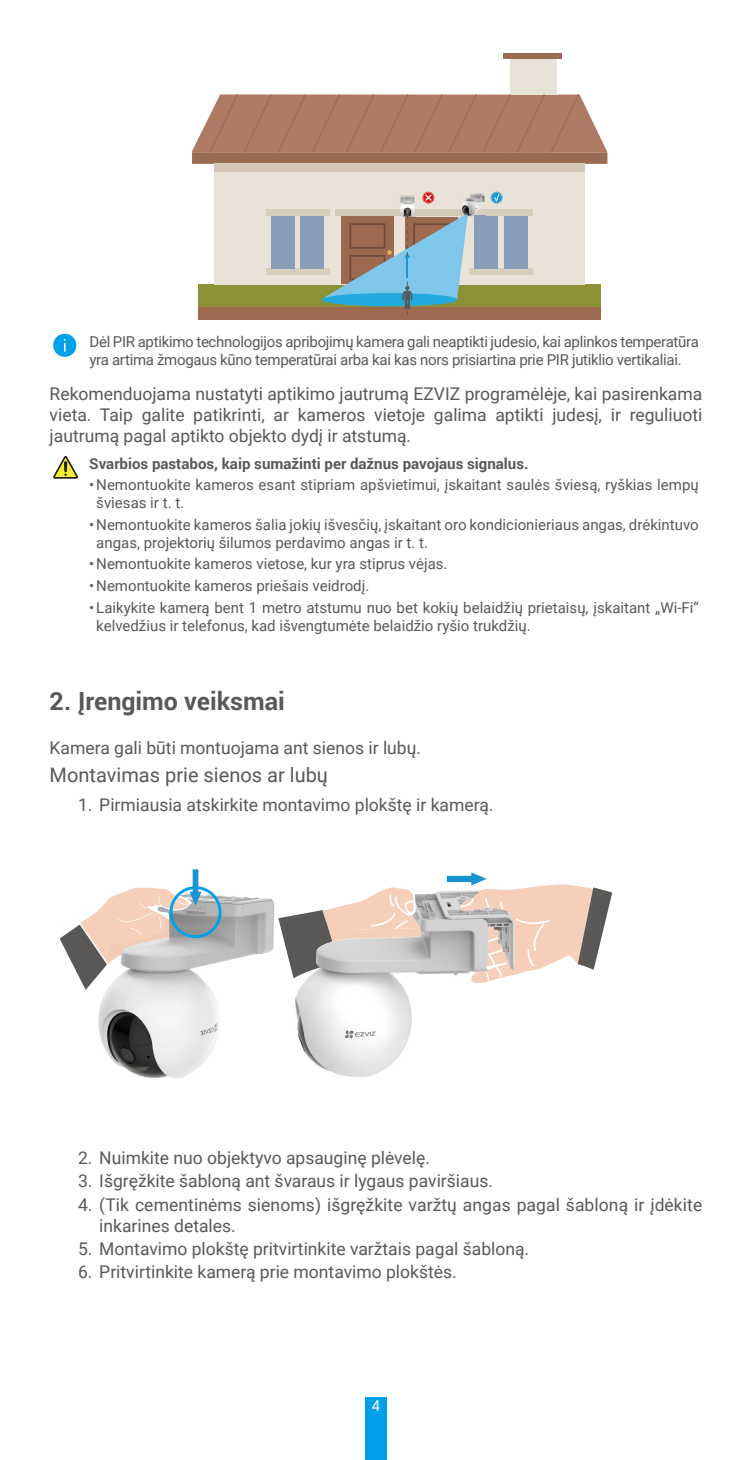
<style>
.page{position:relative;width:752px;height:1460px;background:#fff}
.page>*{position:absolute;margin:0;border:0;box-sizing:border-box;transform-origin:0 0}
.t1{font:700 25px "Roboto";color:#595857}
.t2{font:20px "Roboto";color:#595857}
.t3{font:17.5px/21px "Roboto";color:#595857;text-align:justify}
.t4{font:15px/18px "Roboto";color:#595857}
.t5{font:15px/18px "Roboto";letter-spacing:-.02em;color:#595857}
.t6{font:700 15px "Roboto";color:#595857}
.t7{font:15px "Roboto";color:#fff}
</style>
<div class="page">
<div style="left:365px;top:1398px;width:21px;height:62px;background:#00a1e9"></div>
<div style="left:198px;top:284px;width:402px;height:25px;background:#8c9037"></div>
<div style="left:214px;top:164px;width:370px;height:120px;background:#e8e2d7"></div>
<div style="left:469px;top:210px;width:63px;height:6px;background:#d4ceba"></div>
<div style="left:266px;top:210px;width:63px;height:6px;background:#d4ceba"></div>
<div style="left:266px;top:268px;width:63px;height:6px;background:#d4ceba"></div>
<div style="left:271px;top:216px;width:24px;height:52px;background:#889dba"></div>
<div style="left:300px;top:216px;width:24px;height:52px;background:#889dba"></div>
<div style="left:469px;top:268px;width:63px;height:6px;background:#d4ceba"></div>
<div style="left:474px;top:216px;width:24px;height:52px;background:#889dba"></div>
<div style="left:503px;top:216px;width:24px;height:52px;background:#889dba"></div>
<svg style="left:490px;top:192px;width:12px;height:12px"></svg>
<div style="left:192px;top:152px;width:415px;height:12px;background:#9a6d52"></div>
<div style="left:198px;top:307px;width:402px;height:13px;background:#9d6a4f"></div>
<div style="left:510px;top:59px;width:46px;height:35px;background:#e8e2d7"></div>
<div style="left:503px;top:53px;width:58px;height:6px;background:#9a6d52"></div>
<svg style="left:191px;top:94px;width:416px;height:59px;background:#b3836e"></svg>
<div style="left:214px;top:164px;width:370px;height:8px;background:#d4c7b8"></div>
<img style="left:468px;top:193px;width:17px;height:24px">
<img style="left:469px;top:210px;width:16px;height:6px">
<svg style="left:321px;top:192px;width:147px;height:123px"></svg>
<hr style="left:406px;top:258px;width:2px;height:20px;background:#1f95d4">
<div style="left:53px;top:334px;width:23px;height:23px;background:#00a1e9;border-radius:50%"></div>
<svg style="left:64px;top:339px;width:1px;height:13px"></svg>
<svg style="left:53px;top:456px;width:25px;height:23px"></svg>
<img style="left:98px;top:895px;width:176px;height:183px">
<svg style="left:60px;top:869px;width:161px;height:123px"></svg>
<img style="left:293px;top:891px;width:153px;height:186px">
<svg style="left:278px;top:887px;width:143px;height:91px"></svg>
<svg style="left:446px;top:872px;width:166px;height:111px"></svg>
<p class="t5" style="left:89px;top:332px;width:610px">Dėl PIR aptikimo technologijos apribojimų kamera gali neaptikti judesio, kai aplinkos temperatūra yra artima žmogaus kūno temperatūrai arba kai kas nors prisiartina prie PIR jutiklio vertikaliai.</p>
<p class="t3" style="left:50px;top:382px;width:653px">Rekomenduojama nustatyti aptikimo jautrumą EZVIZ programėlėje, kai pasirenkama vieta. Taip galite patikrinti, ar kameros vietoje galima aptikti judesį, ir reguliuoti jautrumą pagal aptikto objekto dydį ir atstumą.</p>
<p class="t6" style="left:89px;top:453px;width:440px">Svarbios pastabos, kaip sumažinti per dažnus pavojaus signalus.</p>
<p class="t4" style="left:96px;top:475px;width:603px;text-indent:-7px">•Nemontuokite kameros esant stipriam apšvietimui, įskaitant saulės šviesą, ryškias lempų šviesas ir t. t.</p>
<p class="t4" style="left:96px;top:515px;width:603px;text-indent:-7px">•Nemontuokite kameros šalia jokių išvesčių, įskaitant oro kondicionieriaus angas, drėkintuvo angas, projektorių šilumos perdavimo angas ir t. t.</p>
<p class="t4" style="left:89px;top:554px;width:359px">•Nemontuokite kameros vietose, kur yra stiprus vėjas.</p>
<p class="t4" style="left:89px;top:576px;width:281px">•Nemontuokite kameros priešais veidrodį.</p>
<p class="t4" style="left:96px;top:598px;width:603px;text-indent:-7px">• Laikykite kamerą bent 1 metro atstumu nuo bet kokių belaidžių prietaisų, įskaitant „Wi-Fi“ kelvedžius ir telefonus, kad išvengtumėte belaidžio ryšio trukdžių.</p>
<h1 class="t1" style="left:50px;top:684px;width:237px">2. Įrengimo veiksmai</h1>
<p class="t3" style="left:50px;top:737px;width:372px">Kamera gali būti montuojama ant sienos ir lubų.</p>
<p class="t2" style="left:50px;top:761px;width:280px">Montavimas prie sienos ar lubų</p>
<p class="t3" style="left:78px;top:793px;width:416px">1. Pirmiausia atskirkite montavimo plokštę ir kamerą.</p>
<p class="t3" style="left:78px;top:1147px;width:353px">2. Nuimkite nuo objektyvo apsauginę plėvelę.</p>
<p class="t3" style="left:78px;top:1170px;width:416px">3. Išgręžkite šabloną ant švaraus ir lygaus paviršiaus.</p>
<p class="t3" style="left:99px;top:1193px;width:604px;text-indent:-21px">4. (Tik cementinėms sienoms) išgręžkite varžtų angas pagal šabloną ir įdėkite inkarines detales.</p>
<p class="t3" style="left:78px;top:1237px;width:452px">5. Montavimo plokštę pritvirtinkite varžtais pagal šabloną.</p>
<p class="t3" style="left:78px;top:1260px;width:380px">6. Pritvirtinkite kamerą prie montavimo plokštės.</p>
<p class="t7" style="left:371px;top:1395px;width:10px">4</p>
</div>
